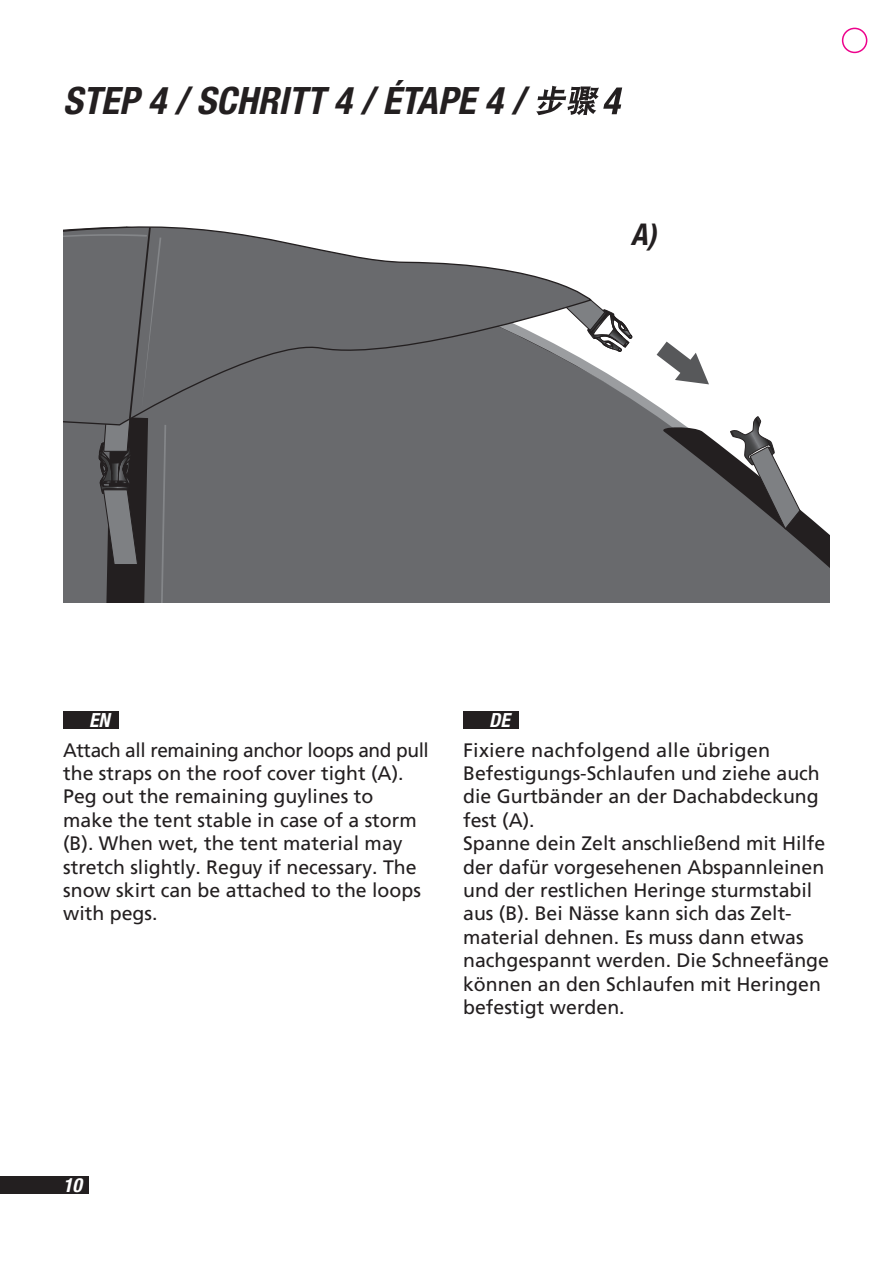
<style>
.page{position:relative;width:894px;height:1261px;background:#fff}
.page>*{position:absolute;margin:0;border:0;box-sizing:border-box;transform-origin:0 0}
.t1{font:italic 700 condensed 37.8px "Helvetica Neue LT Com";color:#231f20}
.t2{font:italic 700 condensed 30px "Helvetica Neue LT Com";color:#231f20}
.t3{font:19.5px/23.4px "Frutiger CE";color:#231f20}
.t4{font:italic 700 condensed 19.5px "Helvetica Neue LT Com";color:#fff}
</style>
<div class="page">
<div style="left:0;top:1176px;width:89px;height:17px;background:#231f20"></div>
<div style="left:63px;top:711px;width:55px;height:18px;background:#231f20"></div>
<div style="left:463px;top:711px;width:55px;height:18px;background:#231f20"></div>
<div style="left:167px;top:500px;width:489px;height:102px;background:#696a6d"></div>
<svg style="left:167px;top:336px;width:542px;height:164px;background:#78797c"></svg>
<svg style="left:592px;top:300px;width:40px;height:52px"></svg>
<svg style="left:167px;top:226px;width:425px;height:200px"></svg>
<svg style="left:656px;top:415px;width:172px;height:187px"></svg>
<svg style="left:63px;top:226px;width:104px;height:376px;background:#606164"></svg>
<svg style="left:656px;top:341px;width:52px;height:43px"></svg>
<svg style="left:536px;top:86px;width:86px;height:29px"></svg>
<div style="left:841px;top:28px;width:26px;height:25px;border:2px solid #ed028c;border-radius:50%"></div>
<h1 class="t1" style="left:63px;top:78px;width:213px">STEP 4 / SCHRITT</h1>
<h1 class="t1" style="left:333px;top:78px;width:192px">4 / ÉTAPE 4 /</h1>
<h2 class="t2" style="left:630px;top:216px;width:27px">A)</h2>
<p class="t4" style="left:89px;top:708px;width:12px">EN</p>
<p class="t4" style="left:489px;top:708px;width:22px">DE</p>
<p class="t3" style="left:63px;top:738px;width:367px">Attach all remaining anchor loops and pull the straps on the roof cover tight (A).<br>Peg out the remaining guylines to<br>make the tent stable in case of a storm (B). When wet, the tent material may stretch slightly. Reguy if necessary. The snow skirt can be attached to the loops with pegs.</p>
<p class="t3" style="left:463px;top:738px;width:367px">Fixiere nachfolgend alle übrigen Befestigungs-Schlaufen und ziehe auch die Gurtbänder an der Dachabdeckung fest (A).<br>Spanne dein Zelt anschließend mit Hilfe der dafür vorgesehenen Abspannleinen und der restlichen Heringe sturmstabil aus (B). Bei Nässe kann sich das Zelt&shy;material dehnen. Es muss dann etwas nachgespannt werden. Die Schneefänge können an den Schlaufen mit Heringen befestigt werden.</p>
<p class="t4" style="left:63px;top:1173px;width:20px">10</p>
</div>
